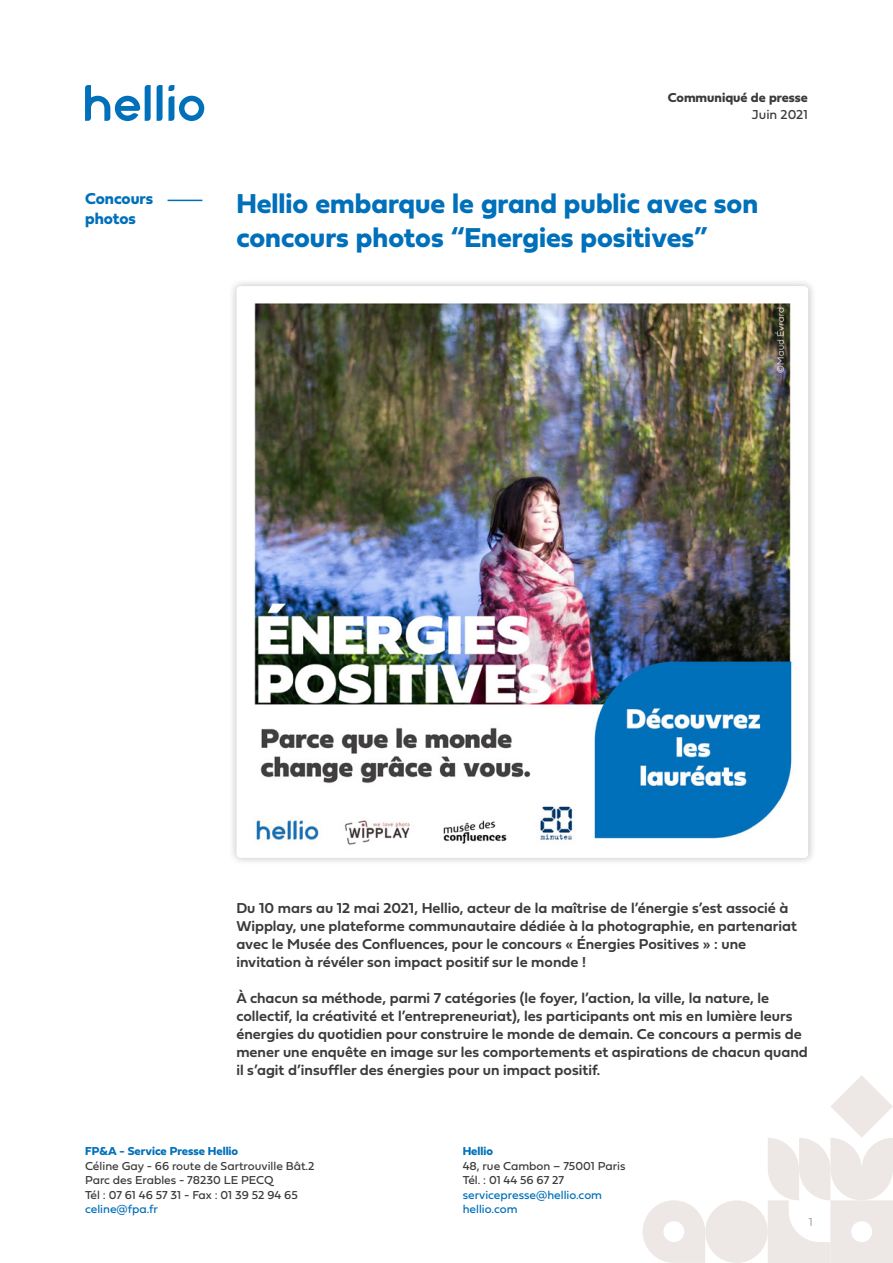
<style>
.page{position:relative;width:893px;height:1263px;background:#fff}
.page>*{position:absolute;margin:0;border:0;box-sizing:border-box;transform-origin:0 0}
.Titre{font:28.5px/34.2px "Fieldwork Geo Bold";color:#0070ba}
.t1{font:16.5px "Fieldwork Geo Bold";color:#0070ba}
.Texte{font:15px/18px "Fieldwork Geo Demibold";color:#3b3b3b}
.t2{font:13.5px "Fieldwork Geo Bold";color:#3b3b3b}
.t3{font:13.5px "Fieldwork Geo Regular";color:#3b3b3b}
.t4{font:12px/14.4px "Fieldwork Geo Regular";color:#3b3b3b}
.t5{font:12px/14.4px "Fieldwork Geo Regular";color:#0070ba}
.t6{font:12px "Fieldwork Geo Bold";color:#0070ba}
.t7{font:12px "Fieldwork Geo Light";color:#9d9d9d}
</style>
<div class="page">
<svg style="left:643px;top:1200px;width:62px;height:63px"></svg>
<svg style="left:768px;top:1075px;width:125px;height:188px"></svg>
<div style="left:705px;top:1200px;width:63px;height:63px;background:#ede8e6;border-radius:50%"></div>
<svg style="left:85px;top:85px;width:66px;height:36px"></svg>
<svg style="left:157px;top:85px;width:47px;height:36px"></svg>
<div style="left:228px;top:278px;width:588px;height:588px;background:#231f20;opacity:.3"></div>
<img style="left:236px;top:286px;width:572px;height:572px">
<hr style="left:168px;top:200px;width:34px;height:1px;background:#0070ba">
<p class="t1" style="left:85px;top:186px;width:70px">Concours</p>
<p class="t1" style="left:85px;top:206px;width:52px">photos</p>
<p class="t2" style="left:668px;top:87px;width:142px">Communiqué de presse</p>
<p class="t3" style="left:752px;top:104px;width:57px">Juin 2021</p>
<p class="Titre" style="left:236px;top:185px;width:523px">Hellio embarque le grand public avec son concours photos “Energies positives”</p>
<p class="Texte" style="left:236px;top:898px;width:562px">Du 10 mars au 12 mai 2021, Hellio, acteur de la maîtrise de l’énergie s’est associé à Wipplay, une plateforme communautaire dédiée à la photographie, en partenariat avec le Musée des Confluences, pour le concours « Énergies Positives » : une invitation à révéler son impact positif sur le monde !</p>
<p class="Texte" style="left:236px;top:988px;width:573px">À chacun sa méthode, parmi 7 catégories (le foyer, l’action, la ville, la nature, le collectif, la créativité et l’entrepreneuriat), les participants ont mis en lumière leurs énergies du quotidien pour construire le monde de demain. Ce concours a permis de mener une enquête en image sur les comportements et aspirations de chacun quand il s’agit d’insuffler des énergies pour un impact positif.</p>
<p class="t6" style="left:85px;top:1142px;width:155px">FP&amp;A - Service Presse Hellio</p>
<p class="t4" style="left:85px;top:1158px;width:231px">Céline Gay - 66 route de Sartrouville Bât.2<br>Parc des Erables - 78230 LE PECQ<br>Tél : 07 61 46 57 31 - Fax : 01 39 52 94 65</p>
<p class="t5" style="left:85px;top:1201px;width:74px">celine@fpa.fr</p>
<p class="t6" style="left:463px;top:1142px;width:32px">Hellio</p>
<p class="t4" style="left:463px;top:1158px;width:164px">48, rue Cambon – 75001 Paris<br>Tél. : 01 44 56 67 27</p>
<p class="t5" style="left:463px;top:1187px;width:141px">servicepresse@hellio.com hellio.com</p>
<p class="t7" style="left:809px;top:1213px;width:6px">1</p>
</div>
